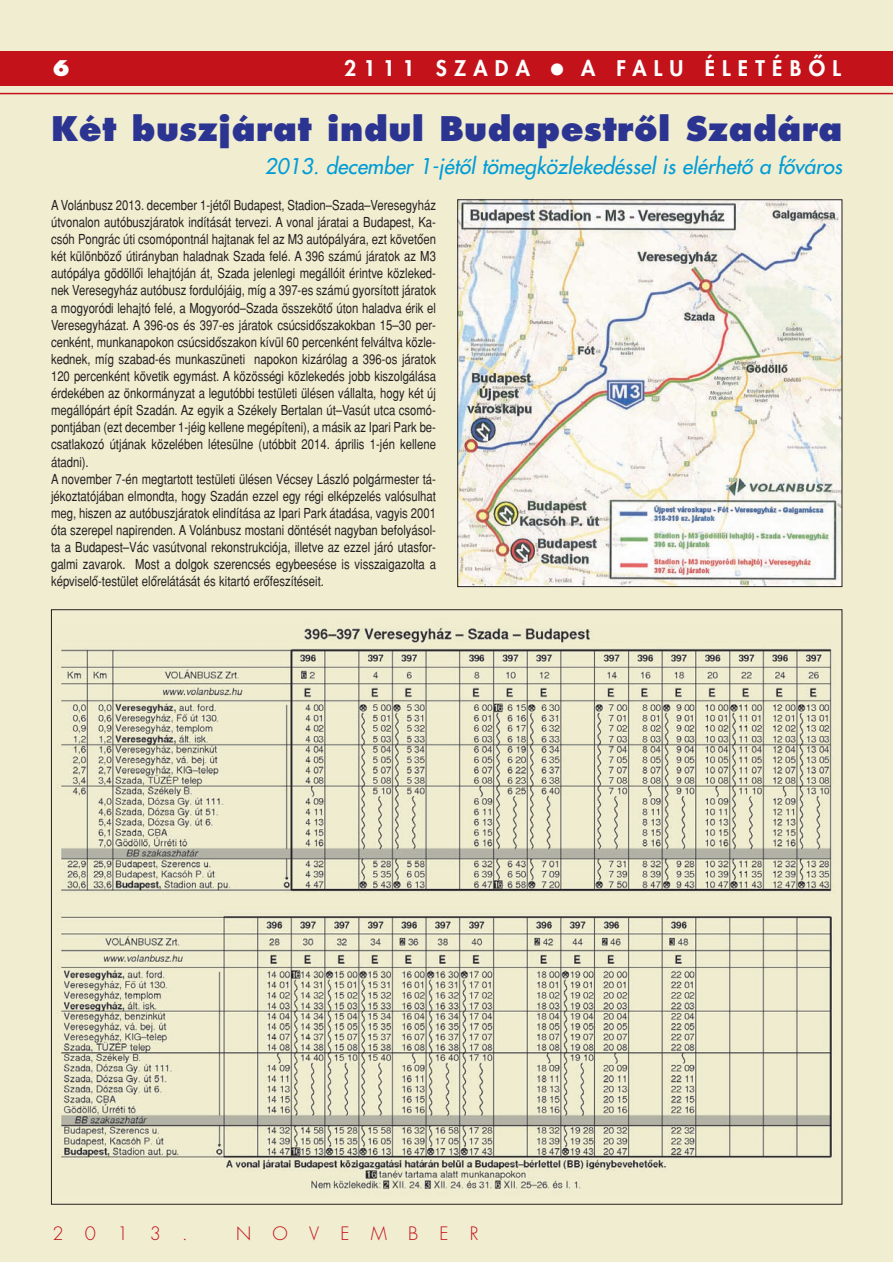
<style>
.page{position:relative;width:893px;height:1262px;background:#fff}
.page>*{position:absolute;margin:0;border:0;box-sizing:border-box;transform-origin:0 0}
.t1{font:700 33px "Futura AH Extra";letter-spacing:.015em;color:#2c3491}
.t2{font:21px "Futura AH Italic";color:#009cd6}
.t3{font:800 21px "H Futura";letter-spacing:.345em;color:#fff}
.t4{font:700 21px "H Futura Extra";color:#fff}
.t5{font:300 18px "H Futura";letter-spacing:1.18em;color:#c4121a}
.t6{font:13.8px/17.1px "H Helvetica Narrow";color:#231f20}
</style>
<div class="page">
<div style="left:0;top:0;width:892px;height:1262px;background:#f0edd1"></div>
<div style="left:0;top:51px;width:892px;height:34px;background:#c4121a"></div>
<hr style="left:0;top:93px;width:892px;height:1px;background:#c4121a">
<img style="left:459px;top:201px;width:381px;height:384px">
<div style="left:457px;top:199px;width:385px;height:388px;border:1px solid #231f20"></div>
<img style="left:58px;top:627px;width:777px;height:563px">
<h2 class="t4" style="left:53px;top:59px;width:19px">6</h2>
<h2 class="t3" style="left:344px;top:58px;width:187px">2111 SZADA</h2>
<h2 class="t3" style="left:581px;top:58px;width:261px">A FALU ÉLETÉBÔL</h2>
<h1 class="t1" style="left:51px;top:115px;width:792px">Két buszjárat indul Budapestrôl Szadára</h1>
<h2 class="t2" style="left:264px;top:156px;width:579px">2013. december 1-jétôl tömegközlekedéssel is elérhetô a fôváros</h2>
<p class="t6" style="left:51px;top:198px;width:386px">A Volánbusz 2013. december 1-jétôl Budapest, Stadion–Szada–Veresegyház útvonalon autóbuszjáratok indítását tervezi. A vonal járatai a Budapest, Ka&shy;csóh Pongrác úti csomópontnál hajtanak fel az M3 autópályára, ezt követôen két különbözô útirányban haladnak Szada felé. A 396 számú járatok az M3 autópálya gödöllôi lehajtóján át, Szada jelenlegi megállóit érintve közleked&shy;nek Veresegyház autóbusz fordulójáig, míg a 397-es számú gyorsított járatok a mogyoródi lehajtó felé, a Mogyoród–Szada összekötô úton haladva érik el Veresegyházat. A 396-os és 397-es járatok csúcsidôszakokban 15–30 per&shy;cenként, munkanapokon csúcsidôszakon kívül 60 percenként felváltva közle&shy;kednek, míg szabad-és munkaszüneti napokon kizárólag a 396-os járatok 120 percenként követik egymást. A közösségi közlekedés jobb kiszolgálása érdekében az önkormányzat a legutóbbi testületi ülésen vállalta, hogy két új megállópárt épít Szadán. Az egyik a Székely Bertalan út–Vasút utca csomó&shy;pontjában (ezt december 1-jéig kellene megépíteni), a másik az Ipari Park be&shy;csatlakozó útjának közelében létesülne (utóbbit 2014. április 1-jén kellene átadni).<br>A november 7-én megtartott testületi ülésen Vécsey László polgármester tá&shy;jékoztatójában elmondta, hogy Szadán ezzel egy régi elképzelés valósulhat meg, hiszen az autóbuszjáratok elindítása az Ipari Park átadása, vagyis 2001 óta szerepel napirenden. A Volánbusz mostani döntését nagyban befolyásol&shy;ta a Budapest–Vác vasútvonal rekonstrukciója, illetve az ezzel járó utasfor&shy;galmi zavarok. Most a dolgok szerencsés egybeesése is visszaigazolta a képviselô-testület elôrelátását és kitartó erôfeszítéseit.</p>
<h3 class="t5" style="left:53px;top:1225px;width:137px">2013.</h3>
<h3 class="t5" style="left:236px;top:1225px;width:244px">NOVEMBER</h3>
</div>
